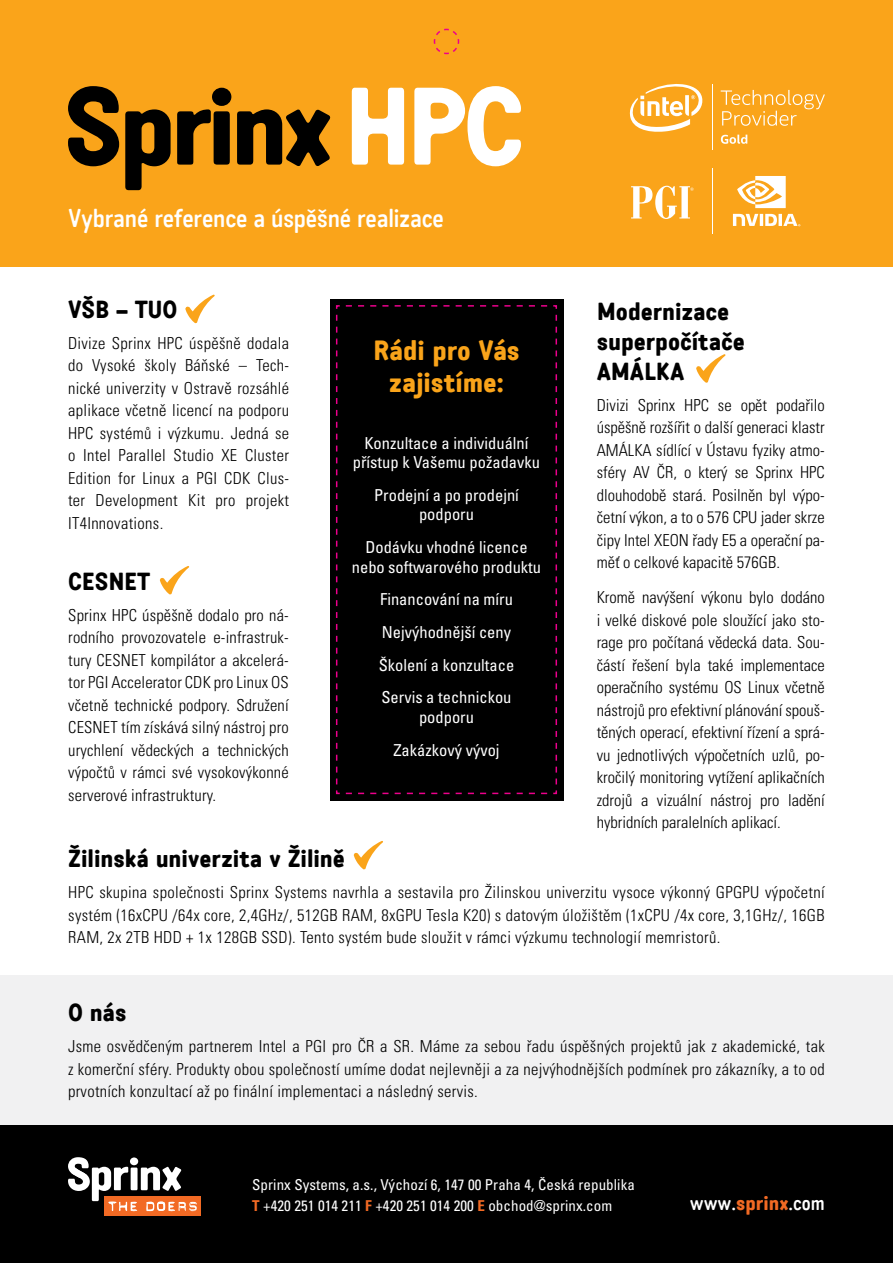
<style>
.page{position:relative;width:893px;height:1263px;background:#fff}
.page>*{position:absolute;margin:0;border:0;box-sizing:border-box;transform-origin:0 0}
.t1{font:700 27px/31.5px "Katarine";letter-spacing:-.005em;color:#faa41a;text-align:center}
.t2{font:700 24.75px "Katarine";letter-spacing:-.005em;color:#fff}
.t3{font:700 24px/30px "Katarine";letter-spacing:-.005em;color:#000}
.t4{font:700 19.5px "Katarine";color:#fff}
.t5{font:300 condensed 16.5px/22.5px "Univers CE";letter-spacing:.015em;color:#000;text-align:justify}
.t6{font:condensed 16.5px/32.7px "Univers CE";color:#fff;text-align:center}
.t7{font:condensed 15px/21px "Univers CE";letter-spacing:.005em;color:#fff}
.s1{font-weight:700;color:#f26a24}
.s2{color:#f26a24}
</style>
<div class="page">
<div style="left:0;top:1124px;width:893px;height:139px;background:#000"></div>
<div style="left:0;top:975px;width:893px;height:150px;background:#f1f1f2"></div>
<svg style="left:185px;top:295px;width:30px;height:28px"></svg>
<svg style="left:160px;top:566px;width:29px;height:29px"></svg>
<svg style="left:354px;top:841px;width:29px;height:29px"></svg>
<svg style="left:696px;top:354px;width:30px;height:29px"></svg>
<div style="left:105px;top:1197px;width:96px;height:19px;background:#f26a24"></div>
<svg style="left:68px;top:1157px;width:129px;height:55px"></svg>
<div style="left:330px;top:299px;width:233px;height:501px;background:#000"></div>
<svg style="left:335px;top:305px;width:223px;height:490px"></svg>
<div style="left:0;top:0;width:893px;height:267px;background:#faa41a"></div>
<svg style="left:68px;top:86px;width:51px;height:80px"></svg>
<svg style="left:125px;top:109px;width:46px;height:81px"></svg>
<svg style="left:177px;top:88px;width:54px;height:77px"></svg>
<svg style="left:237px;top:109px;width:94px;height:57px"></svg>
<svg style="left:352px;top:88px;width:52px;height:77px"></svg>
<svg style="left:414px;top:86px;width:107px;height:80px"></svg>
<svg style="left:433px;top:28px;width:27px;height:27px"></svg>
<svg style="left:721px;top:135px;width:26px;height:9px"></svg>
<svg style="left:721px;top:90px;width:104px;height:36px"></svg>
<svg style="left:629px;top:84px;width:74px;height:48px"></svg>
<hr style="left:712px;top:84px;width:1px;height:66px;background:#fff">
<svg style="left:733px;top:214px;width:67px;height:12px"></svg>
<svg style="left:737px;top:176px;width:49px;height:32px"></svg>
<svg style="left:631px;top:186px;width:63px;height:33px"></svg>
<hr style="left:712px;top:168px;width:1px;height:66px;background:#fff">
<h2 class="t2" style="left:69px;top:204px;width:377px">Vybrané reference a úspěšné realizace</h2>
<h3 class="t3" style="left:68px;top:294px;width:111px">VŠB – TUO</h3>
<p class="t5" style="left:68px;top:332px;width:223px">Divize Sprinx HPC úspěšně dodala do Vysoké školy Báňské – Tech&shy;nické univerzity v Ostravě rozsáhlé aplikace včetně licencí na podporu HPC systémů i výzkumu. Jedná se o Intel Parallel Studio XE Cluster Edition for Linux a PGI CDK Clus&shy;ter Development Kit pro projekt IT4Innovations.</p>
<h3 class="t3" style="left:68px;top:565px;width:83px">CESNET</h3>
<p class="t5" style="left:68px;top:604px;width:222px">Sprinx HPC úspěšně dodalo pro ná&shy;rodního provozovatele e-infrastruk&shy;tury CESNET kompilátor a akcelerá&shy;tor PGI Accelerator CDK pro Linux OS včetně technické podpory. Sdružení CESNET tím získává silný nástroj pro urychlení vědeckých a technických výpočtů v rámci své vysokovýkonné serverové infrastruktury.</p>
<h1 class="t1" style="left:373px;top:334px;width:148px">Rádi pro Vás zajistíme:</h1>
<p class="t6" style="left:353px;top:433px;width:189px;line-height:19.5px">Konzultace a individuální přístup k Vašemu požadavku</p>
<p class="t6" style="left:374px;top:486px;width:146px;line-height:19.5px">Prodejní a po prodejní podporu</p>
<p class="t6" style="left:352px;top:538px;width:191px;line-height:19.5px">Dodávku vhodné licence nebo softwarového produktu</p>
<p class="t6" style="left:379px;top:583px;width:137px;text-align:left">Financování na míru<br>Nejvýhodnější ceny<br>Školení a konzultace<br>Servis a technickou</p>
<p class="t6" style="left:393px;top:701px;width:108px">podporu<br>Zakázkový vývoj</p>
<h3 class="t3" style="left:597px;top:296px;width:150px">Modernizace superpočítače<br>AMÁLKA</h3>
<p class="t5" style="left:597px;top:394px;width:230px">Divizi Sprinx HPC se opět podařilo úspěšně rozšířit o další generaci klastr AMÁLKA sídlící v Ústavu fyziky atmo&shy;sféry AV ČR, o který se Sprinx HPC dlouhodobě stará. Posilněn byl výpo&shy;četní výkon, a to o 576 CPU jader skrze čipy Intel XEON řady E5 a operační pa&shy;měť o celkové kapacitě 576GB.</p>
<p class="t5" style="left:597px;top:587px;width:230px">Kromě navýšení výkonu bylo dodáno i velké diskové pole sloužící jako sto&shy;rage pro počítaná vědecká data. Sou&shy;částí řešení byla také implementace operačního systému OS Linux včetně nástrojů pro efektivní plánování spouš&shy;těných operací, efektivní řízení a sprá&shy;vu jednotlivých výpočetních uzlů, po&shy;kročilý monitoring vytížení aplikačních zdrojů a vizuální nástroj pro ladění hybridních paralelních aplikací.</p>
<h3 class="t3" style="left:68px;top:843px;width:278px">Žilinská univerzita v Žilině</h3>
<p class="t5" style="left:68px;top:881px;width:758px">HPC skupina společnosti Sprinx Systems navrhla a sestavila pro Žilinskou univerzitu vysoce výkonný GPGPU výpočetní systém (16xCPU /64x core, 2,4GHz/, 512GB RAM, 8xGPU Tesla K20) s datovým úložištěm (1xCPU /4x core, 3,1GHz/, 16GB RAM, 2x 2TB HDD + 1x 128GB SSD). Tento systém bude sloužit v rámci výzkumu technologií memristorů.</p>
<h3 class="t3" style="left:68px;top:997px;width:60px">O nás</h3>
<p class="t5" style="left:68px;top:1036px;width:758px">Jsme osvědčeným partnerem Intel a PGI pro ČR a SR. Máme za sebou řadu úspěšných projektů jak z akademické, tak z komerční sféry. Produkty obou společností umíme dodat nejlevněji a za nejvýhodnějších podmínek pro zákazníky, a to od prvotních konzultací až po finální implementaci a následný servis.</p>
<p class="t7" style="left:252px;top:1174px;width:384px">Sprinx Systems, a.s., Výchozí 6, 147 00 Praha 4, Česká republika<br><span class="s1">T</span> +420 251 014 211 <span class="s1">F</span> +420 251 014 200 <span class="s1">E</span> obchod@sprinx.com</p>
<p class="t4" style="left:690px;top:1192px;width:137px">www.<span class="s2">sprinx</span>.com</p>
</div>
